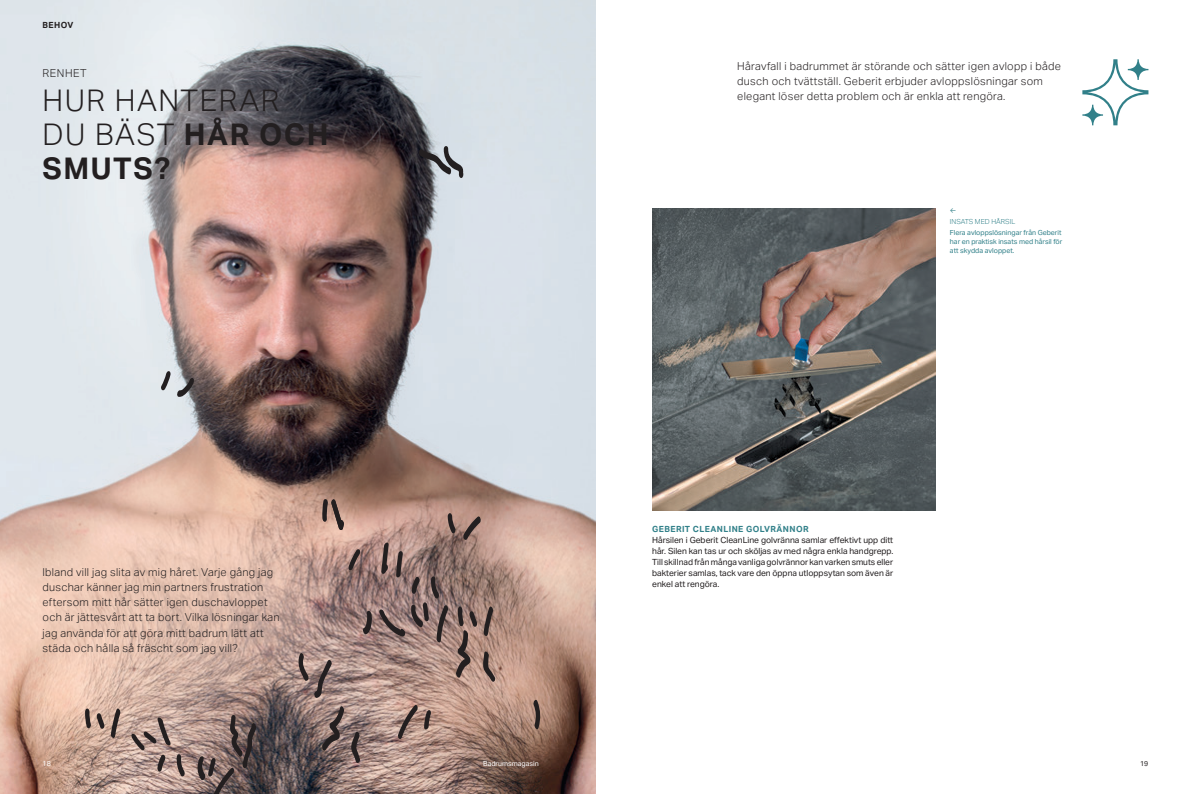
<style>
.page{position:relative;width:1191px;height:794px;background:#fff}
.page>*{position:absolute;margin:0;border:0;box-sizing:border-box;transform-origin:0 0}
.t1{font:300 30px/34px "Aktiv Grotesk Geberit";letter-spacing:.05em;color:#231f20}
.t2{font:300 11px/15px "Aktiv Grotesk Geberit";letter-spacing:.025em;color:#231f20}
.t3{font:8.5px/11px "Aktiv Grotesk Geberit";color:#231f20;text-align:justify}
.t4{font:700 8.5px "Aktiv Grotesk Geberit";letter-spacing:.05em;color:#318089}
.t5{font:700 8.5px "Aktiv Grotesk Geberit";letter-spacing:.05em;color:#231f20}
.t6{font:7px/9px "Aktiv Grotesk Geberit";color:#318089}
.t7{font:7px "Aktiv Grotesk Geberit";color:#fff}
.t8{font:300 7px "Aktiv Grotesk Geberit";color:#318089}
.t9{font:7px "Aktiv Grotesk Geberit";color:#231f20}
.s1{font-weight:700}
</style>
<div class="page">
<img style="left:0;top:0;width:595px;height:794px">
<svg style="left:1082px;top:59px;width:66px;height:66px"></svg>
<svg style="left:1082px;top:105px;width:21px;height:20px"></svg>
<svg style="left:1127px;top:59px;width:21px;height:21px"></svg>
<svg style="left:160px;top:371px;width:34px;height:26px"></svg>
<svg style="left:361px;top:611px;width:11px;height:24px"></svg>
<svg style="left:378px;top:608px;width:27px;height:32px"></svg>
<svg style="left:351px;top:729px;width:10px;height:36px"></svg>
<svg style="left:197px;top:713px;width:60px;height:81px;background:#786562"></svg>
<svg style="left:411px;top:576px;width:38px;height:68px;background:#836c68"></svg>
<svg style="left:348px;top:548px;width:12px;height:23px"></svg>
<svg style="left:396px;top:549px;width:7px;height:30px"></svg>
<svg style="left:397px;top:702px;width:34px;height:39px"></svg>
<svg style="left:131px;top:715px;width:54px;height:62px;background:#aa928a"></svg>
<svg style="left:85px;top:706px;width:36px;height:34px"></svg>
<svg style="left:448px;top:513px;width:8px;height:23px"></svg>
<svg style="left:463px;top:514px;width:19px;height:26px"></svg>
<svg style="left:532px;top:697px;width:9px;height:35px"></svg>
<svg style="left:322px;top:497px;width:22px;height:34px"></svg>
<svg style="left:381px;top:541px;width:8px;height:34px"></svg>
<svg style="left:455px;top:604px;width:41px;height:80px;background:#94786e"></svg>
<svg style="left:296px;top:650px;width:49px;height:103px;background:#8a7570"></svg>
<svg style="left:418px;top:145px;width:46px;height:35px;background:#7f8287"></svg>
<img style="left:652px;top:208px;width:283px;height:302px">
<p class="t5" style="left:43px;top:20px;width:32px">BEHOV</p>
<p class="t2" style="left:43px;top:66px;width:46px">RENHET</p>
<h1 class="t1" style="left:43px;top:84px;width:287px">HUR HANTERAR<br>DU BÄST <span class="s1">HÅR OCH<br>SMUTS?</span></h1>
<p class="t2" style="left:43px;top:565px;width:238px">Ibland vill jag slita av mig håret. Varje gång jag duschar känner jag min partners frustration eftersom mitt hår sätter igen duschavloppet och är jättesvårt att ta bort. Vilka lösningar kan jag använda för att göra mitt badrum lätt att städa och hålla så fräscht som jag vill?</p>
<p class="t7" style="left:43px;top:759px;width:10px">18</p>
<p class="t7" style="left:483px;top:759px;width:57px">Badrumsmagasin</p>
<p class="t2" style="left:737px;top:59px;width:325px">Håravfall i badrummet är störande och sätter igen avlopp i både dusch och tvättställ. Geberit erbjuder avloppslösningar som elegant löser detta problem och är enkla att rengöra.</p>
<p class="t6" style="left:950px;top:206px;width:7px">←</p>
<p class="t8" style="left:950px;top:218px;width:67px">INSATS MED HÅRSIL</p>
<p class="t6" style="left:950px;top:228px;width:114px">Flera avloppslösningar från Geberit har en praktisk insats med hårsil för att skydda avloppet.</p>
<p class="t4" style="left:652px;top:524px;width:158px">GEBERIT CLEANLINE GOLVRÄNNOR</p>
<p class="t3" style="left:652px;top:535px;width:242px">Hårsilen i Geberit CleanLine golvränna samlar effektivt upp ditt hår. Silen kan tas ur och sköljas av med några enkla handgrepp.<br>Till skillnad från många vanliga golvrännor kan varken smuts eller bakterier samlas, tack vare den öppna utloppsytan som även är enkel att rengöra.</p>
<p class="t9" style="left:1140px;top:759px;width:10px">19</p>
</div>
